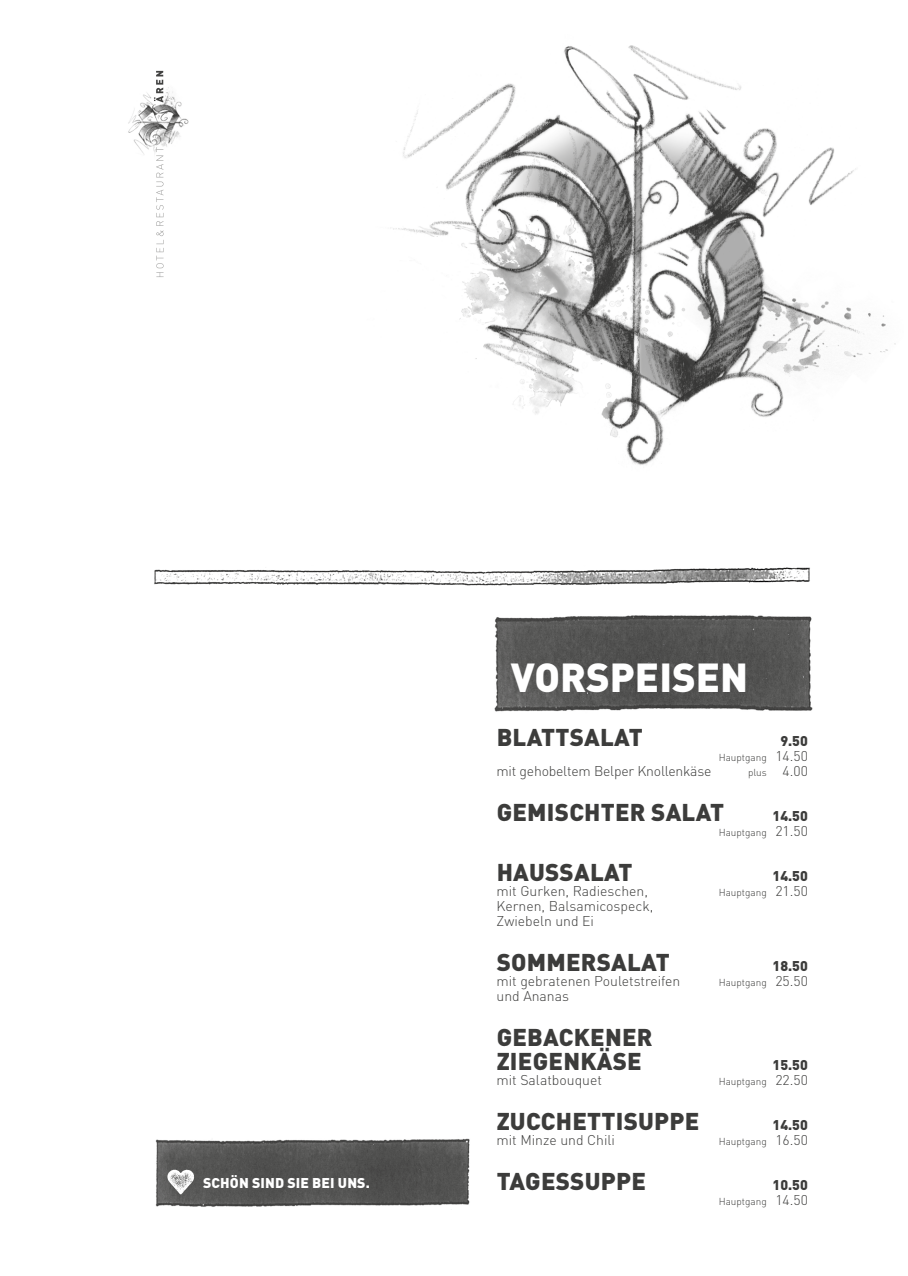
<style>
.page{position:relative;width:908px;height:1276px;background:#fff}
.page>*{position:absolute;margin:0;border:0;box-sizing:border-box;transform-origin:0 0}
.t1{font:900 40px "DIN Pro";color:#fff}
.t2{font:900 24px/24px "DIN Pro";letter-spacing:.01em;color:#3c3c3b}
.t3{font:300 14px "DIN Pro";color:#3c3c3b}
.t4{font:900 14px "DIN Pro";color:#3c3c3b}
.t5{font:900 14px "DIN Pro";letter-spacing:.01em;color:#fff}
.t6{font:300 10px "DIN Pro";color:#3c3c3b}
.s1{font-size:14px}
</style>
<div class="page">
<img style="left:128px;top:45px;width:768px;height:1162px">
<p class="t5" style="left:203px;top:1174px;width:168px">SCHÖN SIND SIE BEI UNS.</p>
<p class="t1" style="left:510px;top:650px;width:239px">VORSPEISEN</p>
<p class="t2" style="left:496px;top:724px;width:147px">BLATTSALAT</p>
<p class="t4" style="left:780px;top:731px;width:29px">9.50</p>
<p class="t6" style="left:718px;top:750px;width:91px">Hauptgang <span class="s1">14.50</span></p>
<p class="t3" style="left:496px;top:761px;width:216px">mit gehobeltem Belper Knollenkäse</p>
<p class="t6" style="left:747px;top:765px;width:61px">plus <span class="s1">4.00</span></p>
<p class="t2" style="left:496px;top:799px;width:229px">GEMISCHTER SALAT</p>
<p class="t4" style="left:772px;top:806px;width:37px">14.50</p>
<p class="t6" style="left:718px;top:825px;width:91px">Hauptgang <span class="s1">21.50</span></p>
<p class="t2" style="left:496px;top:859px;width:137px">HAUSSALAT</p>
<p class="t4" style="left:772px;top:866px;width:37px">14.50</p>
<p class="t3" style="left:496px;top:881px;width:153px">mit Gurken, Radieschen,</p>
<p class="t6" style="left:718px;top:885px;width:91px">Hauptgang <span class="s1">21.50</span></p>
<p class="t3" style="left:496px;top:896px;width:158px">Kernen, Balsamicospeck,</p>
<p class="t3" style="left:496px;top:911px;width:99px">Zwiebeln und Ei</p>
<p class="t2" style="left:496px;top:949px;width:175px">SOMMERSALAT</p>
<p class="t4" style="left:772px;top:956px;width:37px">18.50</p>
<p class="t3" style="left:496px;top:971px;width:185px">mit gebratenen Pouletstreifen</p>
<p class="t6" style="left:718px;top:975px;width:91px">Hauptgang <span class="s1">25.50</span></p>
<p class="t3" style="left:496px;top:986px;width:74px">und Ananas</p>
<p class="t2" style="left:496px;top:1024px;width:157px">GEBACKENER<br>ZIEGENKÄSE</p>
<p class="t4" style="left:772px;top:1055px;width:37px">15.50</p>
<p class="t3" style="left:496px;top:1070px;width:107px">mit Salatbouquet</p>
<p class="t6" style="left:718px;top:1074px;width:91px">Hauptgang <span class="s1">22.50</span></p>
<p class="t2" style="left:496px;top:1108px;width:204px">ZUCCHETTISUPPE</p>
<p class="t4" style="left:772px;top:1115px;width:37px">14.50</p>
<p class="t3" style="left:496px;top:1130px;width:120px">mit Minze und Chili</p>
<p class="t6" style="left:718px;top:1134px;width:91px">Hauptgang <span class="s1">16.50</span></p>
<p class="t2" style="left:496px;top:1168px;width:151px">TAGESSUPPE</p>
<p class="t4" style="left:772px;top:1175px;width:37px">10.50</p>
<p class="t6" style="left:718px;top:1194px;width:91px">Hauptgang <span class="s1">14.50</span></p>
</div>
